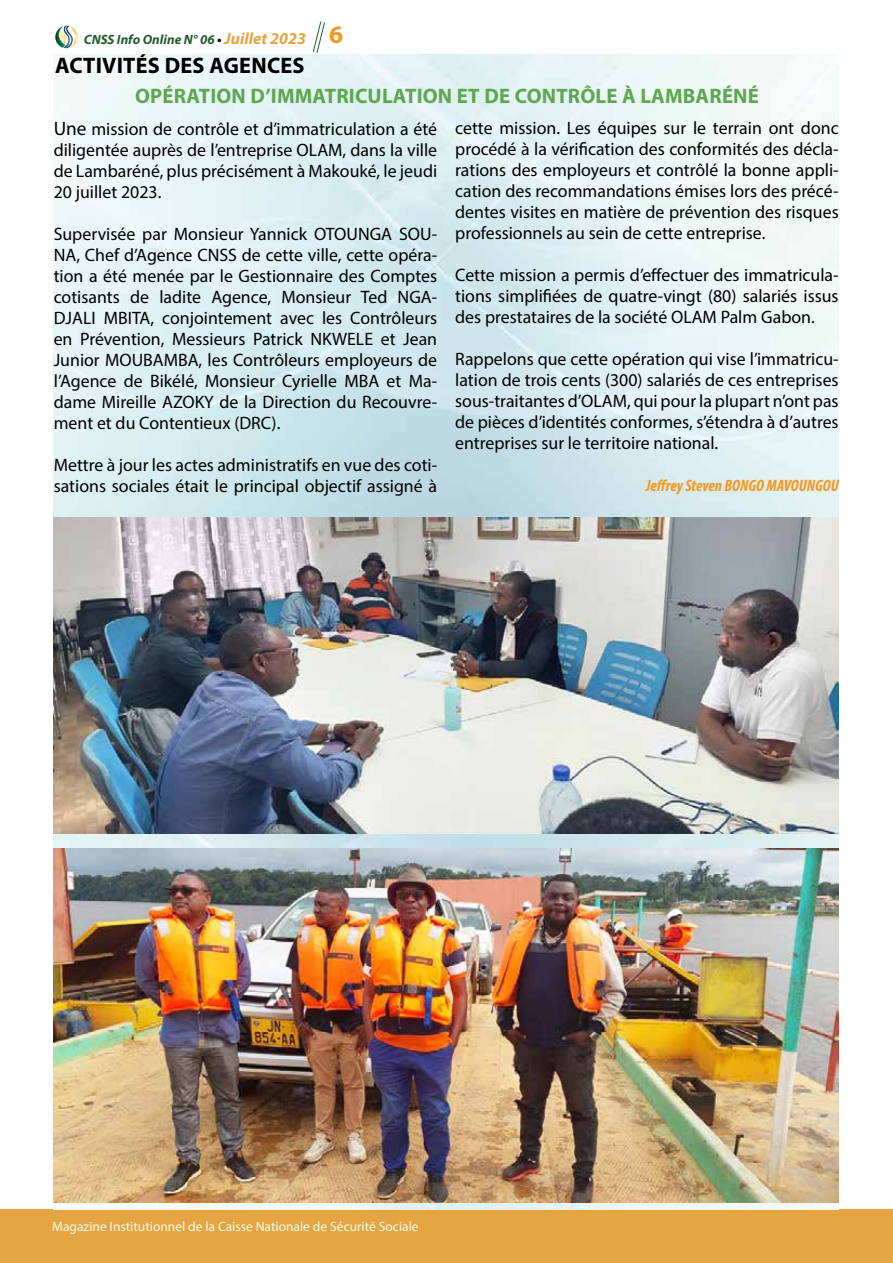
<style>
.page{position:relative;width:893px;height:1263px;background:#fff}
.page>*{position:absolute;margin:0;border:0;box-sizing:border-box;transform-origin:0 0}
.t1{font:700 22.5px "Myriad Pro";letter-spacing:.01em;color:#000}
.t2{font:700 21px "Myriad Pro";letter-spacing:.01em;color:#5da751}
.t3{font:18px/21px "Myriad Pro";color:#000;text-align:justify}
.t4{font:italic 700 condensed 16.5px "Myriad Pro";color:#f8971d}
.t5{font:13.5px "Myriad Pro";color:#fffdec}
.t6{font:italic 700 13.5px "Myriad Pro";color:#245c2e}
.s1{color:#000}
.s2{font-size:16.5px;color:#e6a543}
.s3{font-style:normal;font-size:25.35px;color:#f8971d}
.s4{font-size:19.5px}
</style>
<div class="page">
<div style="left:0;top:1209px;width:893px;height:54px;background:#e6a543"></div>
<svg style="left:55px;top:26px;width:23px;height:22px"></svg>
<svg style="left:312px;top:21px;width:13px;height:32px"></svg>
<img style="left:54px;top:54px;width:785px;height:1155px">
<img style="left:54px;top:518px;width:784px;height:315px">
<img style="left:54px;top:849px;width:784px;height:353px">
<p class="t6" style="left:84px;top:31px;width:261px">CNSS Info Online N° 06 <span class="s1">•</span> <span class="s2">Juillet 2023</span> <span class="s3">6</span></p>
<p class="t1" style="left:55px;top:51px;width:251px">ACTIVITÉS DES AGENCES</p>
<p class="t2" style="left:135px;top:82px;width:625px">OPÉRATION D’IMMATRICULATION ET DE CONTRÔLE À LAMBARÉNÉ</p>
<p class="t3" style="left:54px;top:118px;width:385px"><span class="s4">Une</span> mission de contrôle et d’immatriculation a été diligentée auprès de l’entreprise OLAM, dans la ville de Lambaréné, plus précisément à Makouké, le jeudi 20 juillet 2023.</p>
<p class="t3" style="left:54px;top:223px;width:385px">Supervisée par Monsieur Yannick OTOUNGA SOU-NA, Chef d’Agence CNSS de cette ville, cette opéra&shy;tion a été menée par le Gestionnaire des Comptes cotisants de ladite Agence, Monsieur Ted NGA-DJALI MBITA, conjointement avec les Contrôleurs en Prévention, Messieurs Patrick NKWELE et Jean Junior MOUBAMBA, les Contrôleurs employeurs de l’Agence de Bikélé, Monsieur Cyrielle MBA et Ma&shy;dame Mireille AZOKY de la Direction du Recouvre&shy;ment et du Contentieux (DRC).</p>
<p class="t3" style="left:54px;top:454px;width:385px">Mettre à jour les actes administratifs en vue des coti&shy;sations sociales était le principal objectif assigné à</p>
<p class="t3" style="left:455px;top:117px;width:385px">cette mission. Les équipes sur le terrain ont donc procédé à la vérification des conformités des décla&shy;rations des employeurs et contrôlé la bonne appli&shy;cation des recommandations émises lors des précé&shy;dentes visites en matière de prévention des risques professionnels au sein de cette entreprise.</p>
<p class="t3" style="left:455px;top:264px;width:385px">Cette mission a permis d’effectuer des immatricula&shy;tions simplifiées de quatre-vingt (80) salariés issus des prestataires de la société OLAM Palm Gabon.</p>
<p class="t3" style="left:455px;top:348px;width:385px">Rappelons que cette opération qui vise l’immatricu&shy;lation de trois cents (300) salariés de ces entreprises sous-traitantes d’OLAM, qui pour la plupart n’ont pas de pièces d’identités conformes, s’étendra à d’autres entreprises sur le territoire national.</p>
<p class="t4" style="left:646px;top:476px;width:194px">Jeffrey Steven BONGO MAVOUNGOU</p>
<p class="t5" style="left:52px;top:1218px;width:368px">Magazine Institutionnel de la Caisse Nationale de Sécurité Sociale</p>
</div>
